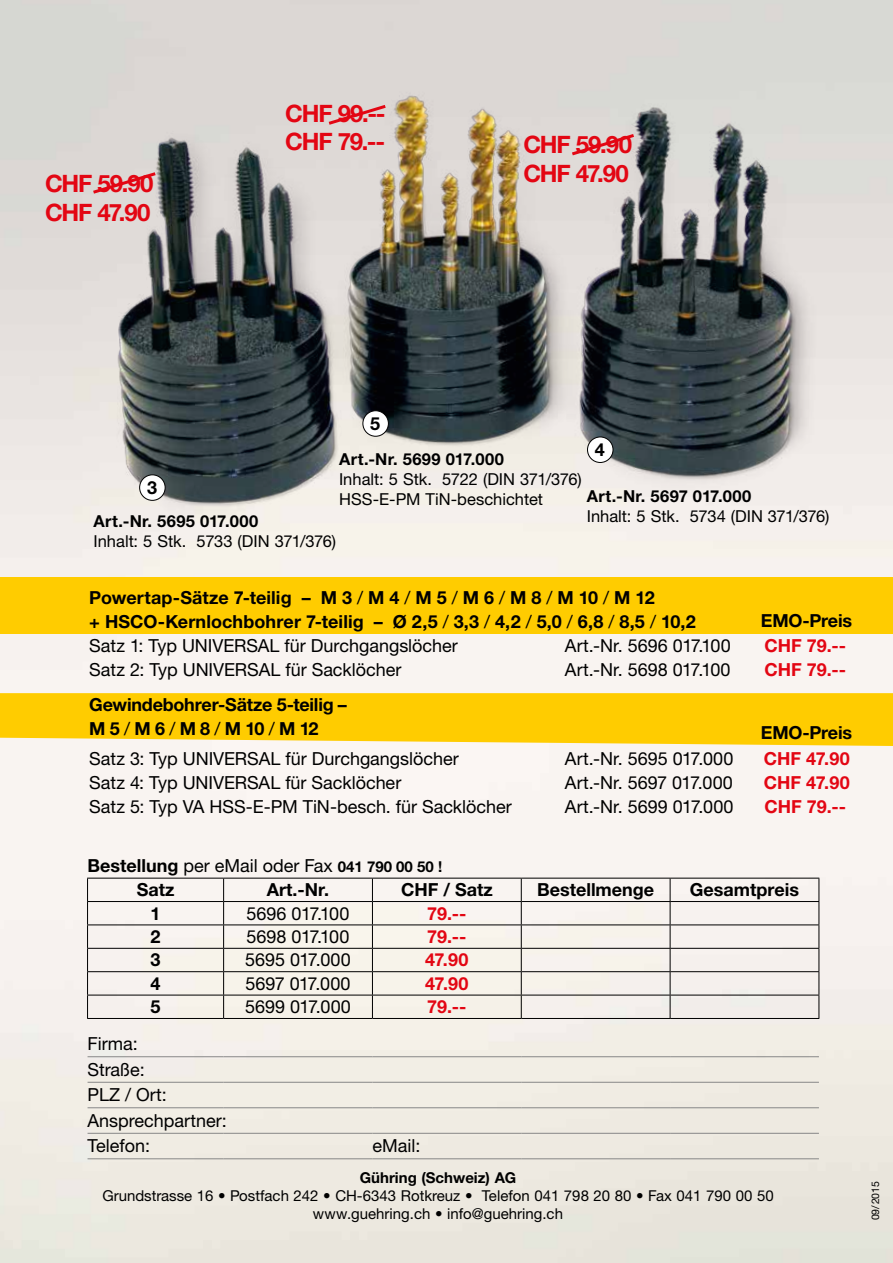
<style>
.page{position:relative;width:893px;height:1263px;background:#fff}
.page>*{position:absolute;margin:0;border:0;box-sizing:border-box;transform-origin:0 0}
.t1{font:700 24px/29px "Helvetica Neue LTW1 G";letter-spacing:-.045em;color:#e30613}
.t2{font:18px/25.5px "Helvetica Neue LTW1 G";color:#000}
.t3{font:700 18px/24px "Helvetica Neue LTW1 G";color:#000}
.t4{font:700 18px "Helvetica Neue LTW1 G";color:#e30613}
.t5{font:16.5px/20px "Helvetica Neue LTW1 G";letter-spacing:-.005em;color:#000}
.t6{font:700 16.5px "Helvetica Neue LTW1 G";letter-spacing:.02em;color:#000}
.t7{font:15px/18.1px "Helvetica Neue LTW1 G";color:#000;text-align:center}
.t8{font:700 15px "Helvetica Neue LTW1 G";color:#000}
.t9{font:10.5px "Helvetica Neue LTW1 G";color:#000}
.s1{font-weight:400}
.s2{font-weight:700}
.s3{font-weight:700;font-size:15px}
</style>
<div class="page">
<img style="left:0;top:0;width:893px;height:1263px">
<div style="left:0;top:577px;width:893px;height:56px;background:#fc0"></div>
<svg style="left:0;top:693px;width:893px;height:53px;fill:#fc0"></svg>
<img style="left:55px;top:90px;width:766px;height:449px">
<div style="left:140px;top:475px;width:25px;height:25px;background:#fff;border-radius:50%"></div>
<div style="left:139px;top:474px;width:27px;height:27px;border:1px solid #000;border-radius:50%"></div>
<div style="left:363px;top:411px;width:25px;height:25px;background:#fff;border-radius:50%"></div>
<div style="left:362px;top:410px;width:27px;height:27px;border:1px solid #000;border-radius:50%"></div>
<div style="left:587px;top:437px;width:26px;height:25px;background:#fff;border-radius:50%"></div>
<div style="left:587px;top:437px;width:26px;height:26px;border:1px solid #000;border-radius:50%"></div>
<hr style="left:87px;top:878px;width:137px;height:1px;background:#000">
<hr style="left:224px;top:878px;width:148px;height:1px;background:#000">
<hr style="left:372px;top:878px;width:149px;height:1px;background:#000">
<hr style="left:521px;top:878px;width:149px;height:1px;background:#000">
<hr style="left:670px;top:878px;width:149px;height:1px;background:#000">
<hr style="left:87px;top:901px;width:137px;height:1px;background:#000">
<hr style="left:224px;top:901px;width:148px;height:1px;background:#000">
<hr style="left:372px;top:901px;width:149px;height:1px;background:#000">
<hr style="left:521px;top:901px;width:149px;height:1px;background:#000">
<hr style="left:670px;top:901px;width:149px;height:1px;background:#000">
<hr style="left:87px;top:924px;width:137px;height:1px;background:#000">
<hr style="left:224px;top:924px;width:148px;height:1px;background:#000">
<hr style="left:372px;top:924px;width:149px;height:1px;background:#000">
<hr style="left:521px;top:924px;width:149px;height:1px;background:#000">
<hr style="left:670px;top:924px;width:149px;height:1px;background:#000">
<hr style="left:87px;top:948px;width:137px;height:1px;background:#000">
<hr style="left:224px;top:948px;width:148px;height:1px;background:#000">
<hr style="left:372px;top:948px;width:149px;height:1px;background:#000">
<hr style="left:521px;top:948px;width:149px;height:1px;background:#000">
<hr style="left:670px;top:948px;width:149px;height:1px;background:#000">
<hr style="left:87px;top:971px;width:137px;height:1px;background:#000">
<hr style="left:224px;top:971px;width:148px;height:1px;background:#000">
<hr style="left:372px;top:971px;width:149px;height:1px;background:#000">
<hr style="left:521px;top:971px;width:149px;height:1px;background:#000">
<hr style="left:670px;top:971px;width:149px;height:1px;background:#000">
<hr style="left:87px;top:995px;width:137px;height:1px;background:#000">
<svg style="left:87px;top:878px;width:1px;height:140px"></svg>
<hr style="left:224px;top:995px;width:148px;height:1px;background:#000">
<svg style="left:223px;top:878px;width:1px;height:140px"></svg>
<hr style="left:372px;top:995px;width:149px;height:1px;background:#000">
<svg style="left:372px;top:878px;width:1px;height:140px"></svg>
<hr style="left:521px;top:995px;width:149px;height:1px;background:#000">
<svg style="left:521px;top:878px;width:1px;height:140px"></svg>
<hr style="left:670px;top:995px;width:149px;height:1px;background:#000">
<svg style="left:670px;top:878px;width:1px;height:140px"></svg>
<svg style="left:819px;top:878px;width:1px;height:140px"></svg>
<hr style="left:87px;top:1018px;width:137px;height:1px;background:#000">
<hr style="left:224px;top:1018px;width:148px;height:1px;background:#000">
<hr style="left:372px;top:1018px;width:149px;height:1px;background:#000">
<hr style="left:521px;top:1018px;width:149px;height:1px;background:#000">
<hr style="left:670px;top:1018px;width:149px;height:1px;background:#000">
<hr style="left:88px;top:1056px;width:136px;height:1px;background:#878787">
<hr style="left:224px;top:1056px;width:148px;height:1px;background:#878787">
<hr style="left:372px;top:1056px;width:149px;height:1px;background:#878787">
<hr style="left:521px;top:1056px;width:149px;height:1px;background:#878787">
<hr style="left:670px;top:1056px;width:149px;height:1px;background:#878787">
<hr style="left:88px;top:1082px;width:136px;height:1px;background:#878787">
<hr style="left:224px;top:1082px;width:148px;height:1px;background:#878787">
<hr style="left:372px;top:1082px;width:149px;height:1px;background:#878787">
<hr style="left:521px;top:1082px;width:149px;height:1px;background:#878787">
<hr style="left:670px;top:1082px;width:149px;height:1px;background:#878787">
<hr style="left:88px;top:1107px;width:136px;height:1px;background:#878787">
<hr style="left:224px;top:1107px;width:148px;height:1px;background:#878787">
<hr style="left:372px;top:1107px;width:149px;height:1px;background:#878787">
<hr style="left:521px;top:1107px;width:149px;height:1px;background:#878787">
<hr style="left:670px;top:1107px;width:149px;height:1px;background:#878787">
<hr style="left:88px;top:1133px;width:136px;height:1px;background:#878787">
<hr style="left:224px;top:1133px;width:148px;height:1px;background:#878787">
<hr style="left:372px;top:1133px;width:149px;height:1px;background:#878787">
<hr style="left:521px;top:1133px;width:149px;height:1px;background:#878787">
<hr style="left:670px;top:1133px;width:149px;height:1px;background:#878787">
<hr style="left:88px;top:1158px;width:136px;height:1px;background:#878787">
<hr style="left:224px;top:1158px;width:148px;height:1px;background:#878787">
<hr style="left:372px;top:1158px;width:149px;height:1px;background:#878787">
<hr style="left:521px;top:1158px;width:149px;height:1px;background:#878787">
<hr style="left:670px;top:1158px;width:149px;height:1px;background:#878787">
<svg style="left:90px;top:170px;width:69px;height:26px"></svg>
<svg style="left:569px;top:132px;width:68px;height:26px"></svg>
<svg style="left:325px;top:103px;width:64px;height:24px"></svg>
<h1 class="t1" style="left:45px;top:169px;width:110px">CHF 59.90<br>CHF 47.90</h1>
<h1 class="t1" style="left:285px;top:98px;width:102px">CHF 99.--<br>CHF 79.--</h1>
<h1 class="t1" style="left:523px;top:130px;width:110px">CHF 59.90<br>CHF 47.90</h1>
<p class="t3" style="left:370px;top:411px;width:12px">5</p>
<p class="t3" style="left:595px;top:437px;width:12px">4</p>
<p class="t6" style="left:339px;top:449px;width:166px">Art.-Nr. 5699 017.000</p>
<p class="t5" style="left:339px;top:469px;width:244px">Inhalt: 5 Stk. 5722 (DIN 371/376)<br>HSS-E-PM TiN-beschichtet</p>
<p class="t3" style="left:147px;top:475px;width:12px">3</p>
<p class="t6" style="left:587px;top:486px;width:166px">Art.-Nr. 5697 017.000</p>
<p class="t5" style="left:587px;top:506px;width:244px">Inhalt: 5 Stk. 5734 (DIN 371/376)</p>
<p class="t6" style="left:94px;top:511px;width:166px">Art.-Nr. 5695 017.000</p>
<p class="t5" style="left:94px;top:531px;width:244px">Inhalt: 5 Stk. 5733 (DIN 371/376)</p>
<p class="t3" style="left:89px;top:586px;width:608px">Powertap-Sätze 7-teilig – M 3 <span class="s1">/</span> M 4 <span class="s1">/</span> M 5 <span class="s1">/</span> M 6 <span class="s1">/</span> M 8 <span class="s1">/</span> M 10 <span class="s1">/</span> M 12<br>+ HSCO-Kernlochbohrer 7-teilig – Ø 2,5 <span class="s1">/</span> 3,3 <span class="s1">/</span> 4,2 <span class="s1">/</span> 5,0 <span class="s1">/</span> 6,8 <span class="s1">/</span> 8,5 <span class="s1">/</span> 10,2<br><span class="s1">Satz 1: Typ UNIVERSAL für Durchgangslöcher</span></p>
<p class="t3" style="left:761px;top:608px;width:93px">EMO-Preis</p>
<p class="t2" style="left:565px;top:633px;width:167px">Art.-Nr. 5696 017.100</p>
<p class="t4" style="left:764px;top:635px;width:83px">CHF 79.--</p>
<p class="t2" style="left:89px;top:657px;width:314px">Satz 2: Typ UNIVERSAL für Sacklöcher</p>
<p class="t2" style="left:565px;top:657px;width:167px">Art.-Nr. 5698 017.100</p>
<p class="t4" style="left:764px;top:659px;width:83px">CHF 79.--</p>
<p class="t3" style="left:89px;top:692px;width:259px">Gewindebohrer-Sätze 5-teilig –<br>M 5 <span class="s1">/</span> M 6 <span class="s1">/</span> M 8 <span class="s1">/</span> M 10 <span class="s1">/</span> M 12</p>
<p class="t2" style="left:89px;top:745px;width:371px">Satz 3: Typ UNIVERSAL für Durchgangslöcher</p>
<p class="t2" style="left:565px;top:745px;width:170px">Art.-Nr. 5695 017.000</p>
<p class="t4" style="left:764px;top:747px;width:88px">CHF 47.90</p>
<p class="t2" style="left:89px;top:769px;width:314px">Satz 4: Typ UNIVERSAL für Sacklöcher</p>
<p class="t2" style="left:565px;top:769px;width:170px">Art.-Nr. 5697 017.000</p>
<p class="t4" style="left:764px;top:771px;width:88px">CHF 47.90</p>
<p class="t2" style="left:89px;top:793px;width:424px">Satz 5: Typ VA HSS-E-PM TiN-besch. für Sacklöcher</p>
<p class="t2" style="left:565px;top:793px;width:170px">Art.-Nr. 5699 017.000</p>
<p class="t4" style="left:764px;top:795px;width:83px">CHF 79.--</p>
<p class="t3" style="left:761px;top:720px;width:93px">EMO-Preis</p>
<p class="t2" style="left:137px;top:853px;width:307px;line-height:24.6px;text-indent:-49px"><span class="s2">Bestellung</span> per eMail oder Fax <span class="s3">041 790 00 50 !<br></span><span class="s2">Satz</span></p>
<p class="t3" style="left:267px;top:878px;width:64px">Art.-Nr.</p>
<p class="t3" style="left:401px;top:878px;width:93px">CHF / Satz</p>
<p class="t3" style="left:537px;top:878px;width:119px">Bestellmenge</p>
<p class="t3" style="left:690px;top:878px;width:111px">Gesamtpreis</p>
<p class="t3" style="left:151px;top:901px;width:12px">1</p>
<p class="t2" style="left:247px;top:900px;width:104px">5696 017.100</p>
<p class="t4" style="left:427px;top:902px;width:41px">79.--</p>
<p class="t3" style="left:151px;top:924px;width:12px">2</p>
<p class="t2" style="left:247px;top:924px;width:104px">5698 017.100</p>
<p class="t4" style="left:427px;top:925px;width:41px">79.--</p>
<p class="t3" style="left:151px;top:948px;width:12px">3</p>
<p class="t2" style="left:245px;top:947px;width:107px">5695 017.000</p>
<p class="t4" style="left:425px;top:949px;width:45px">47.90</p>
<p class="t3" style="left:151px;top:971px;width:12px">4</p>
<p class="t2" style="left:245px;top:970px;width:107px">5697 017.000</p>
<p class="t4" style="left:425px;top:972px;width:45px">47.90</p>
<p class="t3" style="left:151px;top:995px;width:12px">5</p>
<p class="t2" style="left:245px;top:994px;width:107px">5699 017.000</p>
<p class="t4" style="left:427px;top:996px;width:41px">79.--</p>
<p class="t2" style="left:88px;top:1031px;width:141px">Firma:<br>Straße:<br>PLZ / Ort:<br>Ansprechpartner:<br>Telefon:</p>
<p class="t2" style="left:372px;top:1133px;width:50px">eMail:</p>
<p class="t8" style="left:360px;top:1169px;width:158px">Gühring (Schweiz) AG</p>
<p class="t7" style="left:102px;top:1187px;width:673px">Grundstrasse 16 • Postfach 242 • CH-6343 Rotkreuz • Telefon 041 798 20 80 • Fax 041 790 00 50 www.guehring.ch • info@guehring.ch</p>
<p class="t9" style="left:869px;top:1220px;width:41px;rotate:-90deg">09/2015</p>
</div>
